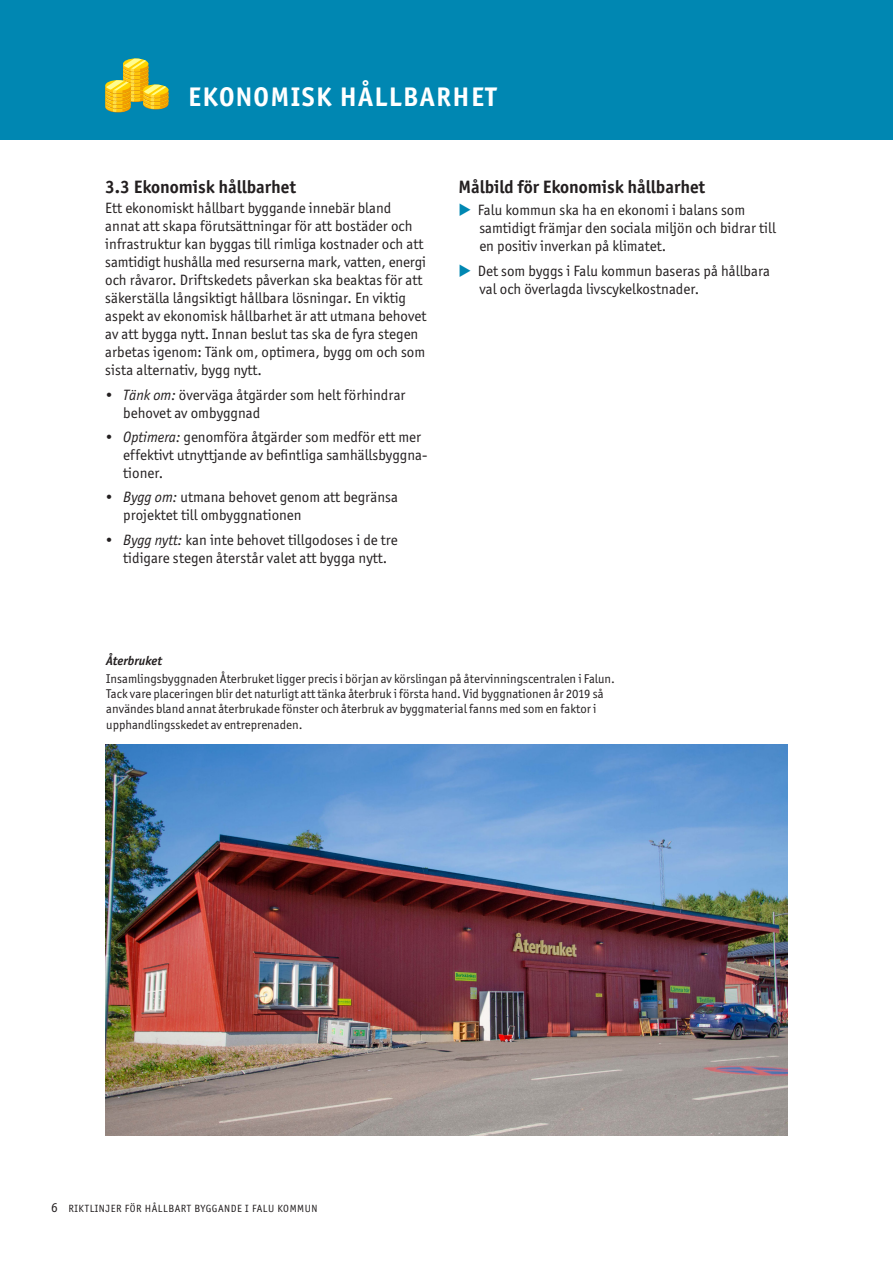
<style>
.page{position:relative;width:893px;height:1263px;background:#fff}
.page>*{position:absolute;margin:0;border:0;box-sizing:border-box;transform-origin:0 0}
.t1{font:700 27px "Officina Sans ITC Std";letter-spacing:.05em;color:#fff}
.underrubrik{font:700 18px "Officina Sans ITC Std";color:#231f20}
.bröd_u_indrag{font:15px/18px "Officina Sans ITC Std";color:#231f20}
.text_i_process{font:15px/18px "Officina Sans ITC Std";color:#231f20}
.Rubrik_1{font:12.75px/15.3px "Officina Sans ITC Std";color:#231f20}
.Rubrik_1-2{font:italic 700 12.75px "Officina Sans ITC Std";color:#231f20}
.t2{font:10.5px "Officina Sans ITC Std";letter-spacing:.05em;color:#231f20}
.s1{font-style:italic}
.s2{color:#0087b2}
.s3{font-size:13.5px}
</style>
<div class="page">
<div style="left:0;top:0;width:893px;height:139px;background:#0087b2"></div>
<svg style="left:105px;top:59px;width:63px;height:53px"></svg>
<img style="left:105px;top:744px;width:682px;height:391px">
<h1 class="t1" style="left:188px;top:80px;width:310px">EKONOMISK HÅLLBARHET</h1>
<p class="underrubrik" style="left:105px;top:176px;width:192px">3.3 Ekonomisk hållbarhet</p>
<p class="bröd_u_indrag" style="left:105px;top:199px;width:323px">Ett ekonomiskt hållbart byggande innebär bland annat att skapa förutsättningar för att bostäder och infrastruktur kan byggas till rimliga kostnader och att samtidigt hushålla med resurserna mark, vatten, energi och råvaror. Driftskedets påverkan ska beaktas för att säkerställa långsiktigt hållbara lösningar. En viktig aspekt av ekonomisk hållbarhet är att utmana behovet av att bygga nytt. Innan beslut tas ska de fyra stegen arbetas igenom: Tänk om, optimera, bygg om och som sista alternativ, bygg nytt.</p>
<p class="bröd_u_indrag" style="left:123px;top:385px;width:284px;text-indent:-18px"><span class="s1">• Tänk om:</span> överväga åtgärder som helt förhindrar behovet av ombyggnad</p>
<p class="bröd_u_indrag" style="left:123px;top:428px;width:306px;text-indent:-18px"><span class="s1">• Optimera:</span> genomföra åtgärder som medför ett mer effektivt utnyttjande av befintliga samhällsbyggna&shy;tioner.</p>
<p class="bröd_u_indrag" style="left:123px;top:488px;width:276px;text-indent:-18px"><span class="s1">• Bygg om:</span> utmana behovet genom att begränsa projektet till ombyggnationen</p>
<p class="bröd_u_indrag" style="left:105px;top:530px;width:294px;text-align:center"><span class="s1">• Bygg nytt:</span> kan inte behovet tillgodoses i de tre tidigare stegen återstår valet att bygga nytt.</p>
<p class="underrubrik" style="left:458px;top:176px;width:248px">Målbild för Ekonomisk hållbarhet</p>
<p class="text_i_process" style="left:479px;top:201px;width:298px;text-indent:-21px"><span class="s2">◆</span> Falu kommun ska ha en ekonomi i balans som samtidigt främjar den sociala miljön och bidrar till en positiv inverkan på klimatet.</p>
<p class="text_i_process" style="left:479px;top:261px;width:292px;text-indent:-21px"><span class="s2">◆</span> Det som byggs i Falu kommun baseras på hållbara val och överlagda livscykelkostnader.</p>
<p class="Rubrik_1-2" style="left:106px;top:653px;width:57px">Återbruket</p>
<p class="Rubrik_1" style="left:106px;top:671px;width:510px">Insamlingsbyggnaden Återbruket ligger precis i början av körslingan på återvinningscentralen i Falun.<br>Tack vare placeringen blir det naturligt att tänka återbruk i första hand. Vid byggnationen år 2019 så användes bland annat återbrukade fönster och återbruk av byggmaterial fanns med som en faktor i upphandlingsskedet av entreprenaden.</p>
<p class="t2" style="left:51px;top:1203px;width:268px"><span class="s3">6</span> RIKTLINJER FÖR HÅLLBART BYGGANDE I FALU KOMMUN</p>
</div>
